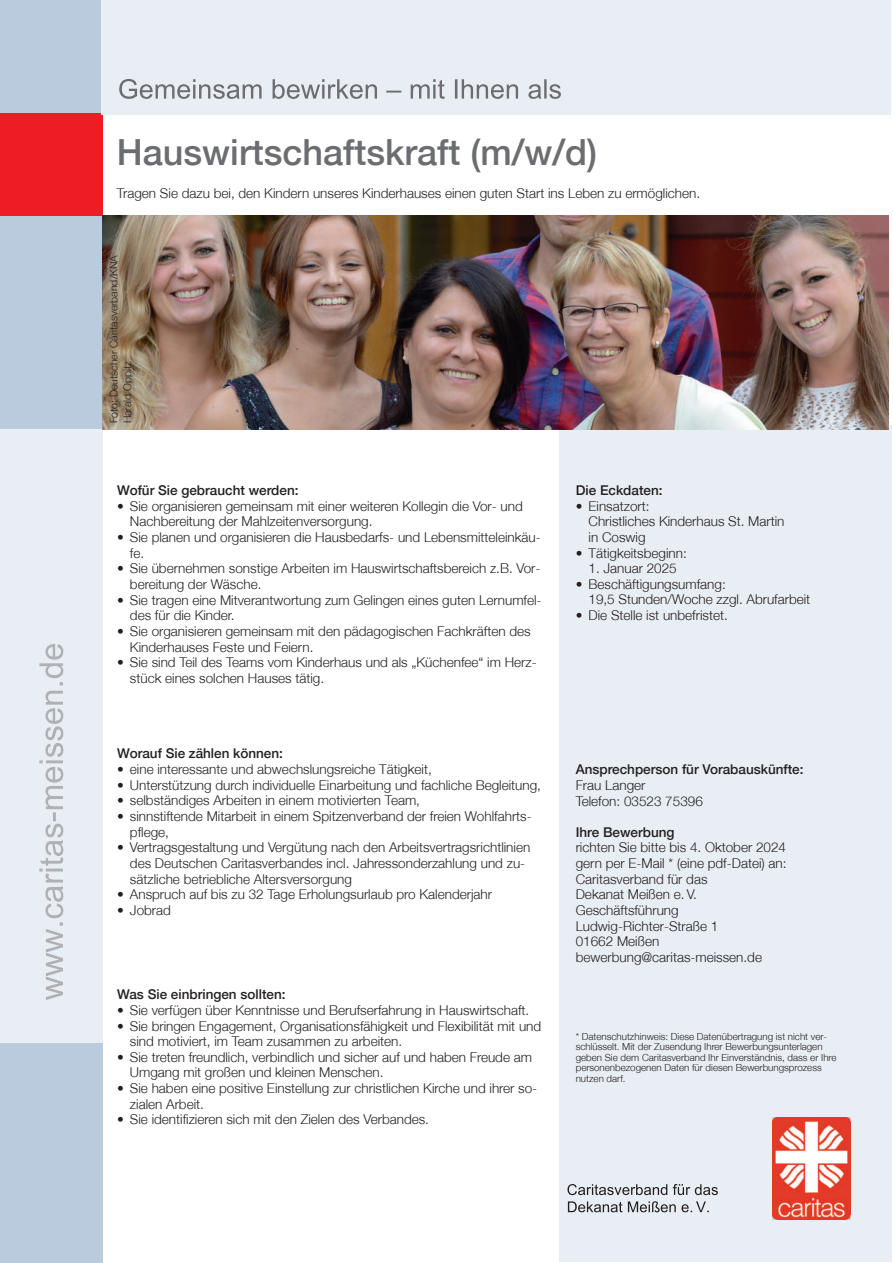
<style>
.page{position:relative;width:893px;height:1263px;background:#fff}
.page>*{position:absolute;margin:0;border:0;box-sizing:border-box;transform-origin:0 0}
.t1{font:500 36px "Helvetica Neue";color:#6c6d70}
.t2{font:300 13.5px/15.6px "Helvetica Neue";color:#231f20}
.t3{font:500 13.5px "Helvetica Neue";color:#231f20}
.t4{font:300 10.5px/13.5px "Helvetica Neue";color:#231f20}
.t5{font:300 9.75px/10.5px "Helvetica Neue";color:#231f20}
</style>
<div class="page">
<div style="left:559px;top:425px;width:332px;height:836px;background:#e9eef4"></div>
<div style="left:0;top:0;width:102px;height:1263px;background:#bbcbde"></div>
<div style="left:0;top:429px;width:102px;height:613px;background:#e9eef4"></div>
<div style="left:0;top:114px;width:102px;height:102px;background:#ee1d23"></div>
<svg style="left:39px;top:691px;width:24px;height:309px"></svg>
<svg style="left:39px;top:644px;width:24px;height:41px"></svg>
<div style="left:101px;top:0;width:790px;height:115px;background:#e9eef4"></div>
<img style="left:773px;top:1117px;width:77px;height:102px">
<svg style="left:567px;top:1184px;width:100px;height:11px"></svg>
<svg style="left:673px;top:1184px;width:45px;height:11px"></svg>
<svg style="left:568px;top:1201px;width:54px;height:11px"></svg>
<svg style="left:628px;top:1201px;width:81px;height:11px"></svg>
<img style="left:102px;top:216px;width:786px;height:213px">
<svg style="left:119px;top:79px;width:143px;height:20px"></svg>
<svg style="left:273px;top:79px;width:104px;height:20px"></svg>
<svg style="left:386px;top:91px;width:15px;height:2px"></svg>
<svg style="left:411px;top:79px;width:34px;height:20px"></svg>
<hr style="left:455px;top:79px;width:2px;height:20px;background:#6c6d70">
<svg style="left:462px;top:79px;width:56px;height:20px"></svg>
<svg style="left:528px;top:84px;width:13px;height:15px"></svg>
<hr style="left:544px;top:79px;width:3px;height:20px;background:#6c6d70">
<svg style="left:549px;top:84px;width:12px;height:15px"></svg>
<h1 class="t1" style="left:117px;top:137px;width:482px">Hauswirtschaftskraft (m/w/d)</h1>
<p class="t2" style="left:117px;top:186px;width:585px">Tragen Sie dazu bei, den Kindern unseres Kinderhauses einen guten Start ins Leben zu ermöglichen.</p>
<p class="t4" style="left:108px;top:423px;width:170px;rotate:-90deg">Foto: Deutscher Caritasverband/KNA<br>Harald Oppitz</p>
<p class="t3" style="left:117px;top:485px;width:183px">Wofür Sie gebraucht werden:</p>
<p class="t2" style="left:130px;top:499px;width:394px;text-indent:-13px">• Sie organisieren gemeinsam mit einer weiteren Kollegin die Vor- und<br>Nachbereitung der Mahlzeitenversorgung.</p>
<p class="t2" style="left:130px;top:530px;width:412px;text-indent:-13px">• Sie planen und organisieren die Hausbedarfs- und Lebensmitteleinkäu&shy;fe.</p>
<p class="t2" style="left:130px;top:562px;width:412px;text-indent:-13px">• Sie übernehmen sonstige Arbeiten im Hauswirtschaftsbereich z.B. Vor&shy;bereitung der Wäsche.</p>
<p class="t2" style="left:130px;top:593px;width:413px;text-indent:-13px">• Sie tragen eine Mitverantwortung zum Gelingen eines guten Lernumfel&shy;des für die Kinder.</p>
<p class="t2" style="left:130px;top:624px;width:402px;text-indent:-13px">• Sie organisieren gemeinsam mit den pädagogischen Fachkräften des<br>Kinderhauses Feste und Feiern.</p>
<p class="t2" style="left:130px;top:655px;width:408px;text-indent:-13px">• Sie sind Teil des Teams vom Kinderhaus und als „Küchenfee“ im Herz&shy;stück eines solchen Hauses tätig.</p>
<p class="t3" style="left:117px;top:748px;width:167px">Worauf Sie zählen können:</p>
<p class="t2" style="left:117px;top:762px;width:316px">• eine interessante und abwechslungsreiche Tätigkeit,</p>
<p class="t2" style="left:117px;top:778px;width:425px">• Unterstützung durch individuelle Einarbeitung und fachliche Begleitung,</p>
<p class="t2" style="left:117px;top:793px;width:304px">• selbständiges Arbeiten in einem motivierten Team,</p>
<p class="t2" style="left:130px;top:809px;width:403px;text-indent:-13px">• sinnstiftende Mitarbeit in einem Spitzenverband der freien Wohlfahrts&shy;pflege,</p>
<p class="t2" style="left:130px;top:840px;width:402px;text-indent:-13px">• Vertragsgestaltung und Vergütung nach den Arbeitsvertragsrichtlinien des Deutschen Caritasverbandes incl. Jahressonderzahlung und zu&shy;sätzliche betriebliche Altersversorgung</p>
<p class="t2" style="left:117px;top:887px;width:376px">• Anspruch auf bis zu 32 Tage Erholungsurlaub pro Kalenderjahr</p>
<p class="t2" style="left:117px;top:903px;width:55px">• Jobrad</p>
<p class="t3" style="left:117px;top:989px;width:170px">Was Sie einbringen sollten:</p>
<p class="t2" style="left:117px;top:1003px;width:414px">• Sie verfügen über Kenntnisse und Berufserfahrung in Hauswirtschaft.</p>
<p class="t2" style="left:130px;top:1019px;width:413px;text-indent:-13px">• Sie bringen Engagement, Organisationsfähigkeit und Flexibilität mit und sind motiviert, im Team zusammen zu arbeiten.</p>
<p class="t2" style="left:130px;top:1050px;width:404px;text-indent:-13px">• Sie treten freundlich, verbindlich und sicher auf und haben Freude am<br>Umgang mit großen und kleinen Menschen.</p>
<p class="t2" style="left:130px;top:1081px;width:409px;text-indent:-13px">• Sie haben eine positive Einstellung zur christlichen Kirche und ihrer so&shy;zialen Arbeit.</p>
<p class="t2" style="left:117px;top:1112px;width:313px">• Sie identifizieren sich mit den Zielen des Verbandes.</p>
<p class="t3" style="left:576px;top:484px;width:88px">Die Eckdaten:</p>
<p class="t2" style="left:588px;top:499px;width:197px;text-indent:-13px">• Einsatzort:<br>Christliches Kinderhaus St. Martin in Coswig</p>
<p class="t2" style="left:576px;top:546px;width:113px">• Tätigkeitsbeginn:</p>
<p class="t2" style="left:588px;top:561px;width:90px">1. Januar 2025</p>
<p class="t2" style="left:588px;top:577px;width:223px;text-indent:-13px">• Beschäftigungsumfang:<br>19,5 Stunden/Woche zzgl. Abrufarbeit</p>
<p class="t2" style="left:576px;top:608px;width:153px">• Die Stelle ist unbefristet.</p>
<p class="t3" style="left:576px;top:764px;width:229px">Ansprechperson für Vorabauskünfte:</p>
<p class="t2" style="left:576px;top:778px;width:129px">Frau Langer<br>Telefon: 03523 75396</p>
<p class="t3" style="left:576px;top:826px;width:100px">Ihre Bewerbung</p>
<p class="t2" style="left:576px;top:840px;width:212px">richten Sie bitte bis 4. Oktober 2024 gern per E-Mail * (eine pdf-Datei) an:<br>Caritasverband für das<br>Dekanat Meißen e. V.<br>Geschäftsführung<br>Ludwig-Richter-Straße 1<br>01662 Meißen bewerbung@caritas-meissen.de</p>
<p class="t5" style="left:576px;top:1031px;width:262px">* Datenschutzhinweis: Diese Datenübertragung ist nicht ver&shy;schlüsselt. Mit der Zusendung Ihrer Bewerbungsunterlagen geben Sie dem Caritasverband Ihr Einverständnis, dass er Ihre personenbezogenen Daten für diesen Bewerbungsprozess nutzen darf.</p>
</div>
